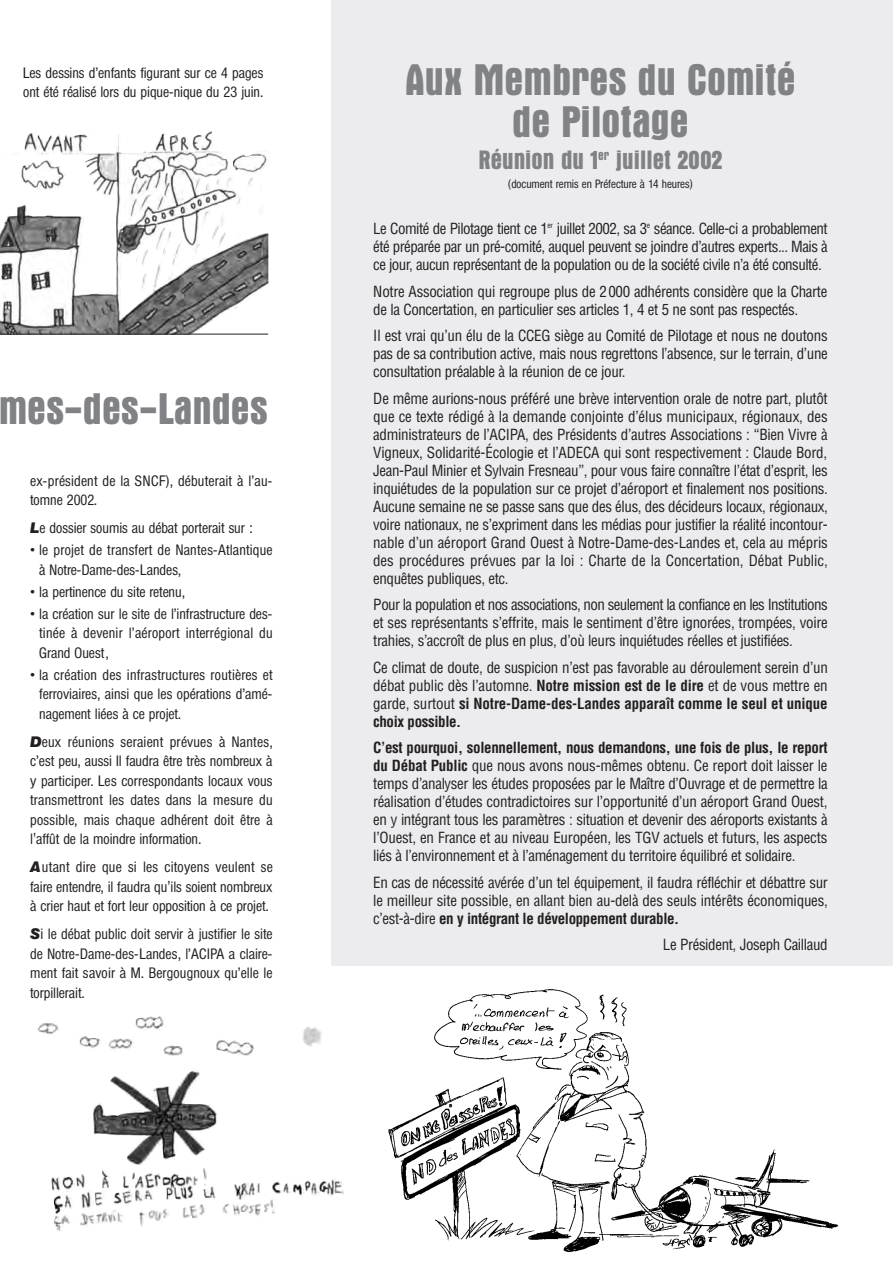
<style>
.page{position:relative;width:893px;height:1263px;background:#fff}
.page>*{position:absolute;margin:0;border:0;box-sizing:border-box;transform-origin:0 0}
.t1{font:700 condensed 45px/42px "Aurora BT";color:#808285;text-align:center}
.t2{font:700 condensed 27px "Aurora BT";color:#808285}
.t3{font:condensed 15px/18px "Helvetica";letter-spacing:-.025em;color:#231f20;text-align:justify}
.t4{font:300 15px/19.5px "Helvetica Condensed BQ";color:#231f20;text-align:justify}
.t5{font:300 15px/19.5px "Helvetica Condensed BQ";letter-spacing:.02em;color:#231f20}
.t6{font:300 12px "Helvetica Condensed BQ";color:#231f20}
.s1{font-family:"Helvetica BQ";font-weight:900;font-style:italic}
.s2{font-weight:700}
</style>
<div class="page">
<div style="left:332px;top:0;width:561px;height:965px;background:#ececee"></div>
<img style="left:0;top:131px;width:268px;height:186px">
<hr style="left:0;top:334px;width:268px;height:1px;background:#231f20">
<img style="left:38px;top:1016px;width:288px;height:191px">
<img style="left:388px;top:989px;width:451px;height:264px">
<p class="t4" style="left:23px;top:63px;width:242px">Les dessins d’enfants figurant sur ce 4 pages ont été réalisé lors du pique-nique du 23 juin.</p>
<h1 class="t1" style="left:-1px;top:387px;width:271px">mes-des-Landes</h1>
<p class="t5" style="left:30px;top:470px;width:244px">ex-président de la SNCF), débuterait à l’au&shy;tomne 2002.</p>
<p class="t4" style="left:30px;top:518px;width:224px"><span class="s1">L</span>e dossier soumis au débat porterait sur :</p>
<p class="t5" style="left:39px;top:540px;width:235px;text-indent:-9px">• le projet de transfert de Nantes-Atlantique à Notre-Dame-des-Landes,</p>
<p class="t4" style="left:30px;top:582px;width:156px">• la pertinence du site retenu,</p>
<p class="t4" style="left:39px;top:604px;width:235px;text-indent:-9px">• la création sur le site de l’infrastructure des&shy;tinée à devenir l’aéroport interrégional du Grand Ouest,</p>
<p class="t4" style="left:39px;top:665px;width:235px;text-indent:-9px">• la création des infrastructures routières et ferroviaires, ainsi que les opérations d’amé&shy;nagement liées à ce projet.</p>
<p class="t4" style="left:30px;top:732px;width:244px"><span class="s1">D</span>eux réunions seraient prévues à Nantes, c’est peu, aussi Il faudra être très nombreux à y participer. Les correspondants locaux vous transmettront les dates dans la mesure du possible, mais chaque adhérent doit être à l'affût de la moindre information.</p>
<p class="t4" style="left:30px;top:857px;width:244px"><span class="s1">A</span>utant dire que si les citoyens veulent se faire entendre, il faudra qu'ils soient nombreux à crier haut et fort leur opposition à ce projet.</p>
<p class="t4" style="left:30px;top:924px;width:244px"><span class="s1">S</span>i le débat public doit servir à justifier le site de Notre-Dame-des-Landes, l’ACIPA a claire&shy;ment fait savoir à M. Bergougnoux qu’elle le torpillerait.</p>
<h1 class="t1" style="left:405px;top:58px;width:392px">Aux Membres du Comité de Pilotage</h1>
<h2 class="t2" style="left:478px;top:144px;width:245px">Réunion du 1<sup>er</sup> juillet 2002</h2>
<p class="t6" style="left:508px;top:177px;width:187px">(document remis en Préfecture à 14 heures)</p>
<p class="t3" style="left:373px;top:221px;width:456px">Le Comité de Pilotage tient ce 1<sup>er</sup> juillet 2002, sa 3<sup>e</sup> séance. Celle-ci a probablement été préparée par un pré-comité, auquel peuvent se joindre d’autres experts... Mais à ce jour, aucun représentant de la population ou de la société civile n’a été consulté.</p>
<p class="t3" style="left:373px;top:283px;width:456px">Notre Association qui regroupe plus de 2000 adhérents considère que la Charte de la Concertation, en particulier ses articles 1, 4 et 5 ne sont pas respectés.</p>
<p class="t3" style="left:373px;top:328px;width:456px">Il est vrai qu’un élu de la CCEG siège au Comité de Pilotage et nous ne doutons pas de sa contribution active, mais nous regrettons l’absence, sur le terrain, d’une consultation préalable à la réunion de ce jour.</p>
<p class="t3" style="left:373px;top:390px;width:456px">De même aurions-nous préféré une brève intervention orale de notre part, plutôt que ce texte rédigé à la demande conjointe d’élus municipaux, régionaux, des administrateurs de l’ACIPA, des Présidents d’autres Associations : “Bien Vivre à Vigneux, Solidarité-Écologie et l’ADECA qui sont respectivement : Claude Bord, Jean-Paul Minier et Sylvain Fresneau”, pour vous faire connaître l’état d’esprit, les inquiétudes de la population sur ce projet d’aéroport et finalement nos positions.<br>Aucune semaine ne se passe sans que des élus, des décideurs locaux, régionaux, voire nationaux, ne s’expriment dans les médias pour justifier la réalité incontour&shy;nable d’un aéroport Grand Ouest à Notre-Dame-des-Landes et, cela au mépris des procédures prévues par la loi : Charte de la Concertation, Débat Public, enquêtes publiques, etc.</p>
<p class="t3" style="left:373px;top:597px;width:456px">Pour la population et nos associations, non seulement la confiance en les Institutions et ses représentants s’effrite, mais le sentiment d’être ignorées, trompées, voire trahies, s’accroît de plus en plus, d’où leurs inquiétudes réelles et justifiées.</p>
<p class="t3" style="left:373px;top:659px;width:456px">Ce climat de doute, de suspicion n’est pas favorable au déroulement serein d’un débat public dès l’automne. <span class="s2">Notre mission est de le dire</span> et de vous mettre en garde, surtout <span class="s2">si Notre-Dame-des-Landes apparaît comme le seul et unique choix possible.</span></p>
<p class="t3" style="left:373px;top:740px;width:456px"><span class="s2">C’est pourquoi, solennellement, nous demandons, une fois de plus, le report du Débat Public</span> que nous avons nous-mêmes obtenu. Ce report doit laisser le temps d’analyser les études proposées par le Maître d’Ouvrage et de permettre la réalisation d’études contradictoires sur l’oppor tunité d’un aéroport Grand Ouest, en y intégrant tous les paramètres : situation et devenir des aéroports existants à l’Ouest, en France et au niveau Européen, les TGV actuels et futurs, les aspects liés à l’environnement et à l’aménagement du territoire équilibré et solidaire.</p>
<p class="t3" style="left:373px;top:874px;width:456px">En cas de nécessité avérée d’un tel équipement, il faudra réfléchir et débattre sur le meilleur site possible, en allant bien au-delà des seuls intérêts économiques, c’est-à-dire <span class="s2">en y intégrant le développement durable.</span></p>
<p class="t3" style="left:663px;top:937px;width:166px">Le Président, Joseph Caillaud</p>
</div>
